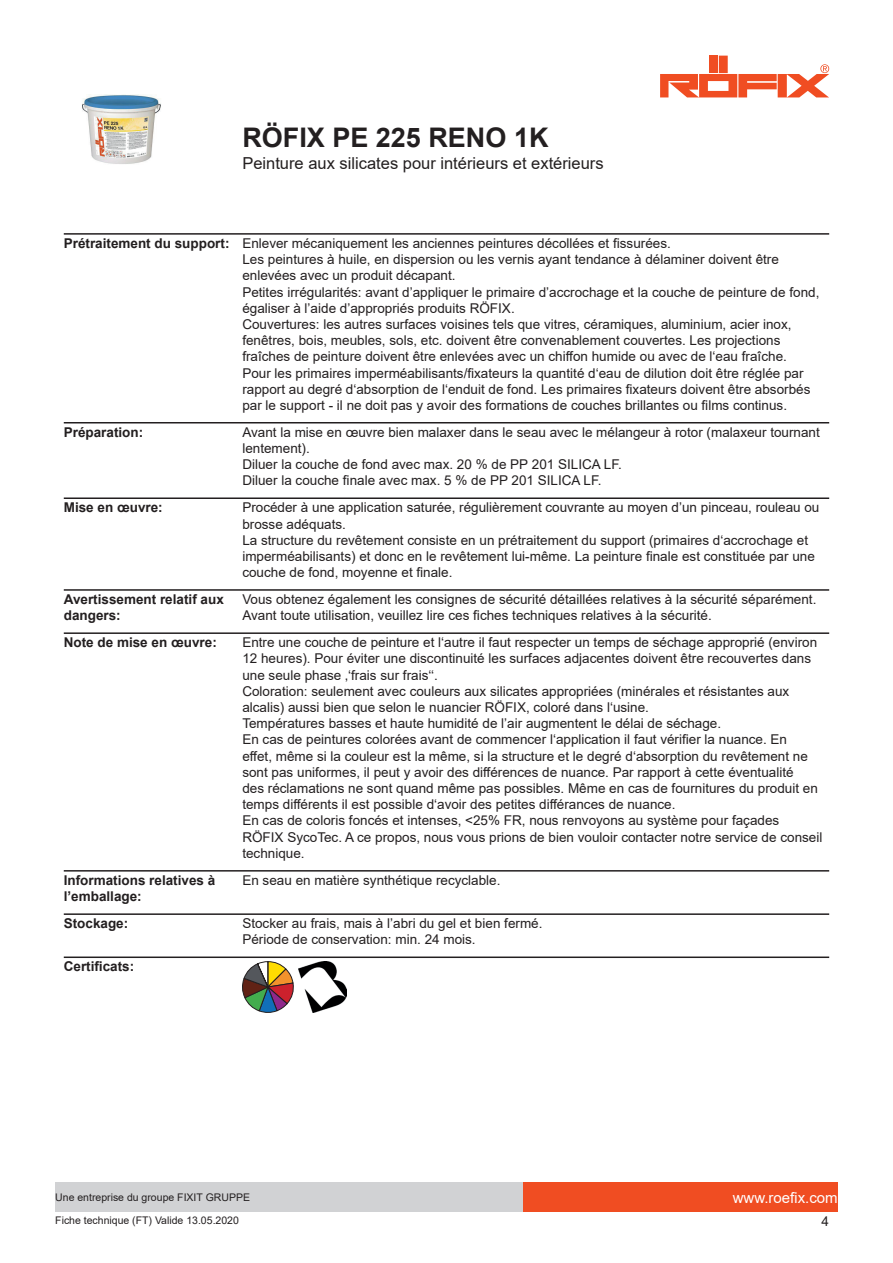
<style>
.page{position:relative;width:893px;height:1263px;background:#fff}
.page>*{position:absolute;margin:0;border:0;box-sizing:border-box;transform-origin:0 0}
.t1{font:700 27px "Arial";color:#231f20}
.t2{font:16.5px "Arial";color:#231f20}
.t3{font:15px "Arial";color:#fff}
.t4{font:13.5px/16.2px "Arial";color:#231f20}
.t5{font:700 13.5px/16.2px "Arial";color:#231f20}
.t6{font:10.5px "Arial";color:#231f20}
.s1{font-weight:700}
</style>
<div class="page">
<img style="left:82px;top:94px;width:79px;height:70px">
<div style="left:719px;top:56px;width:9px;height:17px;background:#f04d22"></div>
<div style="left:709px;top:56px;width:9px;height:17px;background:#f04d22"></div>
<svg style="left:660px;top:64px;width:169px;height:33px"></svg>
<div style="left:523px;top:1182px;width:315px;height:30px;background:#f04d22"></div>
<div style="left:55px;top:1182px;width:468px;height:30px;background:#d1d2d4"></div>
<hr style="left:64px;top:233px;width:765px;height:2px;background:#231f20">
<hr style="left:64px;top:422px;width:765px;height:1px;background:#231f20">
<hr style="left:64px;top:497px;width:765px;height:2px;background:#231f20">
<hr style="left:64px;top:589px;width:765px;height:2px;background:#231f20">
<hr style="left:64px;top:632px;width:765px;height:2px;background:#231f20">
<hr style="left:64px;top:870px;width:765px;height:1px;background:#231f20">
<hr style="left:64px;top:913px;width:765px;height:2px;background:#231f20">
<hr style="left:64px;top:956px;width:765px;height:2px;background:#231f20">
<svg style="left:242px;top:961px;width:51px;height:51px"></svg>
<img style="left:299px;top:961px;width:47px;height:51px">
<h1 class="t1" style="left:242px;top:119px;width:308px">RÖFIX PE 225 RENO 1K</h1>
<p class="t2" style="left:242px;top:152px;width:363px">Peinture aux silicates pour intérieurs et extérieurs</p>
<p class="t4" style="left:242px;top:235px;width:579px;text-indent:-179px"><span class="s1">Prétraitement du support:</span> Enlever mécaniquement les anciennes peintures décollées et fissurées.<br>Les peintures à huile, en dispersion ou les vernis ayant tendance à délaminer doivent être enlevées avec un produit décapant.<br>Petites irrégularités: avant d’appliquer le primaire d’accrochage et la couche de peinture de fond, égaliser à l’aide d’appropriés produits RÖFIX.<br>Couvertures: les autres surfaces voisines tels que vitres, céramiques, aluminium, acier inox, fenêtres, bois, meubles, sols, etc. doivent être convenablement couvertes. Les projections fraîches de peinture doivent être enlevées avec un chiffon humide ou avec de l‘eau fraîche.<br>Pour les primaires imperméabilisants/fixateurs la quantité d‘eau de dilution doit être réglée par rapport au degré d‘absorption de l‘enduit de fond. Les primaires fixateurs doivent être absorbés par le support - il ne doit pas y avoir des formations de couches brillantes ou films continus.</p>
<p class="t5" style="left:64px;top:424px;width:81px">Préparation:</p>
<p class="t4" style="left:242px;top:424px;width:579px">Avant la mise en œuvre bien malaxer dans le seau avec le mélangeur à rotor (malaxeur tournant lentement).<br>Diluer la couche de fond avec max. 20 % de PP 201 SILICA LF.<br>Diluer la couche finale avec max. 5 % de PP 201 SILICA LF.</p>
<p class="t5" style="left:64px;top:500px;width:101px">Mise en œuvre:</p>
<p class="t4" style="left:242px;top:499px;width:579px">Procéder à une application saturée, régulièrement couvrante au moyen d’un pinceau, rouleau ou brosse adéquats.<br>La structure du revêtement consiste en un prétraitement du support (primaires d‘accrochage et imperméabilisants) et donc en le revêtement lui-même. La peinture finale est constituée par une couche de fond, moyenne et finale.</p>
<p class="t5" style="left:64px;top:591px;width:162px">Avertissement relatif aux dangers:</p>
<p class="t4" style="left:242px;top:591px;width:576px">Vous obtenez également les consignes de sécurité détaillées relatives à la sécurité séparément.<br>Avant toute utilisation, veuillez lire ces fiches techniques relatives à la sécurité.</p>
<p class="t5" style="left:64px;top:635px;width:155px">Note de mise en œuvre:</p>
<p class="t4" style="left:242px;top:634px;width:582px">Entre une couche de peinture et l‘autre il faut respecter un temps de séchage approprié (environ 12 heures). Pour éviter une discontinuité les surfaces adjacentes doivent être recouvertes dans une seule phase ‚‘frais sur frais‘‘.<br>Coloration: seulement avec couleurs aux silicates appropriées (minérales et résistantes aux alcalis) aussi bien que selon le nuancier RÖFIX, coloré dans l‘usine.<br>Températures basses et haute humidité de l’air augmentent le délai de séchage.<br>En cas de peintures colorées avant de commencer l‘application il faut vérifier la nuance. En<br>effet, même si la couleur est la même, si la structure et le degré d‘absorption du revêtement ne sont pas uniformes, il peut y avoir des différences de nuance. Par rapport à cette éventualité<br>des réclamations ne sont quand même pas possibles. Même en cas de fournitures du produit en temps différents il est possible d‘avoir des petites différances de nuance.<br>En cas de coloris foncés et intenses, &lt;25% FR, nous renvoyons au système pour façades RÖFIX SycoTec. A ce propos, nous vous prions de bien vouloir contacter notre service de conseil technique.</p>
<p class="t5" style="left:64px;top:872px;width:153px">Informations relatives à l’emballage:</p>
<p class="t4" style="left:242px;top:872px;width:260px">En seau en matière synthétique recyclable.</p>
<p class="t5" style="left:64px;top:915px;width:66px">Stockage:</p>
<p class="t4" style="left:242px;top:915px;width:302px">Stocker au frais, mais à l’abri du gel et bien fermé.<br>Période de conservation: min. 24 mois.</p>
<p class="t5" style="left:64px;top:959px;width:72px">Certificats:</p>
<p class="t6" style="left:55px;top:1190px;width:196px">Une entreprise du groupe FIXIT GRUPPE</p>
<p class="t3" style="left:733px;top:1187px;width:107px">www.roefix.com</p>
<p class="t6" style="left:55px;top:1213px;width:185px">Fiche technique (FT) Valide 13.05.2020</p>
<p class="t4" style="left:821px;top:1213px;width:9px">4</p>
</div>
